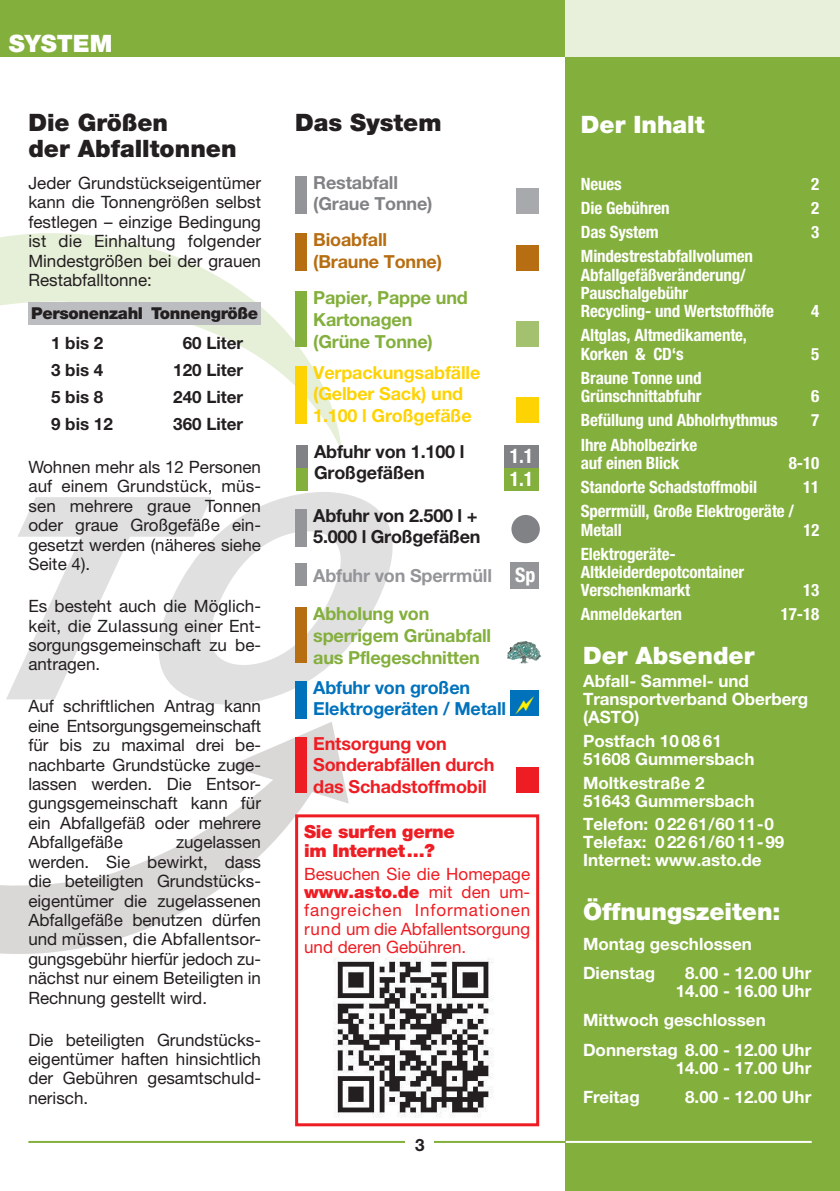
<style>
.page{position:relative;width:840px;height:1191px;background:#fff}
.page>*{position:absolute;margin:0;border:0;box-sizing:border-box;transform-origin:0 0}
.t1{font:900 24px "Helvetica Neue LT Pro";color:#fff}
.t2{font:900 24px/26px "Helvetica Neue LT Pro";color:#231f20}
.t3{font:700 condensed 20px/22.6px "Helvetica Neue LT Pro";color:#fff}
.t4{font:700 18px/21.6px "Helvetica Neue LT Pro";letter-spacing:-.01em;color:#83af3c}
.t5{font:700 18px/21.6px "Helvetica Neue LT Pro";letter-spacing:-.015em;color:#231f20}
.t6{font:700 18px/21.6px "Helvetica Neue LT Pro";letter-spacing:-.01em;color:#ee1d23}
.t7{font:700 18px/21.6px "Helvetica Neue LT Pro";letter-spacing:-.01em;color:#fed304}
.t8{font:700 18px/21.6px "Helvetica Neue LT Pro";letter-spacing:-.01em;color:#0072bc}
.t9{font:900 18px/18.4px "Helvetica Neue LT Pro";letter-spacing:-.015em;color:#ee1d23}
.t10{font:700 18px/21.6px "Helvetica Neue LT Pro";letter-spacing:-.01em;color:#b76d11}
.t11{font:700 18px/21.6px "Helvetica Neue LT Pro";letter-spacing:-.01em;color:#808285}
.t12{font:700 18px "Helvetica Neue LT Pro";letter-spacing:-.01em;color:#939598}
.t13{font:17px/19.4px "Helvetica Neue LT Pro";color:#231f20;text-align:justify}
.t14{font:700 condensed 17px/18.4px "Helvetica Neue LT Pro";letter-spacing:-.01em;color:#fff}
.t15{font:700 17px/18px "Helvetica Neue LT Pro";color:#fff}
.t16{font:17px/18.4px "Helvetica Neue LT Pro";color:#ee1d23;text-align:justify}
.t17{font:700 17px "Helvetica Neue LT Pro";color:#231f20}
.t18{font:900 16.4px "Helvetica Neue LT Pro";letter-spacing:-.02em;color:#231f20}
.s1{font-weight:900}
</style>
<div class="page">
<svg style="left:6px;top:497px;width:126px;height:203px"></svg>
<svg style="left:132px;top:489px;width:261px;height:218px"></svg>
<svg style="left:0;top:233px;width:341px;height:232px"></svg>
<svg style="left:0;top:722px;width:348px;height:232px"></svg>
<div style="left:510px;top:563px;width:29px;height:26px;background:#939598"></div>
<hr style="left:28px;top:1141px;width:537px;height:2px;background:#83af3c">
<div style="left:405px;top:1134px;width:29px;height:22px;background:#fff"></div>
<div style="left:0;top:0;width:565px;height:57px;background:#83af3c"></div>
<div style="left:28px;top:302px;width:233px;height:22px;background:#bcbdc0"></div>
<div style="left:295px;top:233px;width:11px;height:38px;background:#b76d11"></div>
<div style="left:295px;top:563px;width:11px;height:23px;background:#939598"></div>
<div style="left:295px;top:291px;width:11px;height:56px;background:#83af3c"></div>
<div style="left:516px;top:321px;width:23px;height:25px;background:#a4c170"></div>
<div style="left:516px;top:245px;width:23px;height:25px;background:#b76d11"></div>
<div style="left:296px;top:445px;width:11px;height:23px;background:#808285"></div>
<div style="left:296px;top:468px;width:11px;height:22px;background:#83af3c"></div>
<div style="left:295px;top:366px;width:11px;height:57px;background:#fed304"></div>
<div style="left:516px;top:397px;width:23px;height:25px;background:#fed304"></div>
<div style="left:295px;top:176px;width:11px;height:37px;background:#939598"></div>
<div style="left:516px;top:188px;width:23px;height:25px;background:#a8a9ad"></div>
<div style="left:295px;top:509px;width:11px;height:37px;background:#939598"></div>
<div style="left:511px;top:515px;width:28px;height:28px;background:#808285;border-radius:50%"></div>
<div style="left:295px;top:607px;width:11px;height:55px;background:#b76d11"></div>
<svg style="left:507px;top:641px;width:34px;height:23px"></svg>
<div style="left:295px;top:737px;width:11px;height:56px;background:#ee1d23"></div>
<div style="left:295px;top:681px;width:11px;height:38px;background:#0072bc"></div>
<div style="left:510px;top:690px;width:29px;height:25px;background:#0072bc"></div>
<div style="left:565px;top:0;width:274px;height:1191px;background:#83af3c"></div>
<hr style="left:565px;top:1141px;width:246px;height:2px;background:#fff">
<div style="left:565px;top:0;width:274px;height:57px;background:#e8efdb"></div>
<div style="left:504px;top:445px;width:35px;height:23px;background:#808285"></div>
<div style="left:504px;top:468px;width:35px;height:23px;background:#83af3c"></div>
<div style="left:516px;top:767px;width:23px;height:26px;background:#ee1d23"></div>
<div style="left:295px;top:814px;width:244px;height:312px;border:3px solid #ee1d23"></div>
<img style="left:333px;top:957px;width:160px;height:160px">
<h1 class="t1" style="left:9px;top:29px;width:105px">SYSTEM</h1>
<h1 class="t2" style="left:28px;top:109px;width:210px">Die Größen<br>der Abfalltonnen</h1>
<h1 class="t2" style="left:295px;top:109px;width:148px">Das System</h1>
<p class="t13" style="left:28px;top:173px;width:234px">Jeder Grundstückseigentümer kann die Tonnengrößen selbst festlegen – einzige Bedingung ist die Einhaltung folgender Mindestgrößen bei der grauen Restabfalltonne:</p>
<p class="t18" style="left:31px;top:304px;width:228px">Personenzahl Tonnengröße</p>
<p class="t17" style="left:51px;top:332px;width:54px">1 bis 2</p>
<p class="t17" style="left:182px;top:332px;width:62px">60 Liter</p>
<p class="t17" style="left:51px;top:359px;width:54px">3 bis 4</p>
<p class="t17" style="left:173px;top:359px;width:71px">120 Liter</p>
<p class="t17" style="left:51px;top:386px;width:54px">5 bis 8</p>
<p class="t17" style="left:173px;top:386px;width:71px">240 Liter</p>
<p class="t17" style="left:51px;top:413px;width:63px">9 bis 12</p>
<p class="t17" style="left:173px;top:413px;width:71px">360 Liter</p>
<p class="t13" style="left:28px;top:457px;width:234px">Wohnen mehr als 12 Personen auf einem Grundstück, müs&shy;sen mehrere graue Tonnen oder graue Großgefäße ein&shy;gesetzt werden (näheres siehe Seite 4).</p>
<p class="t13" style="left:28px;top:596px;width:234px">Es besteht auch die Möglich&shy;keit, die Zulassung einer Ent&shy;sorgungsgemeinschaft zu be&shy;antragen.</p>
<p class="t13" style="left:28px;top:696px;width:234px">Auf schriftlichen Antrag kann eine Entsorgungsgemeinschaft für bis zu maximal drei be&shy;nachbarte Grundstücke zuge&shy;lassen werden. Die Entsor&shy;gungsgemeinschaft kann für ein Abfallgefäß oder mehrere Abfallgefäße</p>
<p class="t11" style="left:313px;top:171px;width:121px">Restabfall (Graue Tonne)</p>
<p class="t10" style="left:313px;top:228px;width:130px">Bioabfall (Braune Tonne)</p>
<p class="t4" style="left:313px;top:286px;width:156px">Papier, Pappe und<br>Kartonagen (Grüne Tonne)</p>
<p class="t7" style="left:313px;top:361px;width:168px">Verpackungsabfälle (Gelber Sack) und<br>1.100 l Großgefäße</p>
<p class="t5" style="left:314px;top:440px;width:152px">Abfuhr von 1.100 l<br>Großgefäßen</p>
<p class="t3" style="left:509px;top:444px;width:25px">1.1<br>1.1</p>
<p class="t5" style="left:313px;top:504px;width:169px">Abfuhr von 2.500 l +<br>5.000 l Großgefäßen</p>
<p class="t3" style="left:515px;top:563px;width:22px">Sp</p>
<p class="t12" style="left:313px;top:564px;width:180px">Abfuhr von Sperrmüll</p>
<p class="t4" style="left:313px;top:602px;width:179px">Abholung von sperrigem Grünabfall aus Pflegeschnitten</p>
<p class="t8" style="left:313px;top:676px;width:194px">Abfuhr von großen<br>Elektrogeräten / Metall</p>
<p class="t6" style="left:313px;top:732px;width:182px">Entsorgung von<br>Sonderabfällen durch das Schadstoffmobil</p>
<p class="t9" style="left:304px;top:822px;width:152px">Sie surfen gerne im Internet…?</p>
<p class="t16" style="left:304px;top:864px;width:227px">Besuchen Sie die Homepage <span class="s1">www.asto.de</span> mit den um&shy;fangreichen Informationen rund um die Abfallentsorgung und deren Gebühren.</p>
<p class="t13" style="left:28px;top:832px;width:234px;text-indent:147px">zugelassen werden. Sie bewirkt, dass die beteiligten Grundstücks&shy;eigentümer die zugelassenen Abfallgefäße benutzen dürfen und müssen, die Abfallentsor&shy;gungsgebühr hierfür jedoch zu&shy;nächst nur einem Beteiligten in Rechnung gestellt wird.</p>
<p class="t13" style="left:28px;top:1029px;width:234px">Die beteiligten Grundstücks&shy;eigentümer haften hinsichtlich der Gebühren gesamtschuld&shy;nerisch.</p>
<p class="t17" style="left:415px;top:1134px;width:11px">3</p>
<h1 class="t1" style="left:580px;top:110px;width:125px">Der Inhalt</h1>
<p class="t14" style="left:580px;top:174px;width:42px">Neues</p>
<p class="t14" style="left:810px;top:174px;width:10px">2</p>
<p class="t14" style="left:580px;top:198px;width:90px">Die Gebühren</p>
<p class="t14" style="left:810px;top:198px;width:10px">2</p>
<p class="t14" style="left:580px;top:223px;width:79px">Das System</p>
<p class="t14" style="left:810px;top:223px;width:10px">3</p>
<p class="t14" style="left:580px;top:247px;width:194px">Mindestrestabfallvolumen<br>Abfallgefäßveränderung/<br>Pauschalgebühr<br>Recycling- und Wertstoffhöfe</p>
<p class="t14" style="left:810px;top:302px;width:10px">4</p>
<p class="t14" style="left:580px;top:326px;width:167px">Altglas, Altmedikamente,<br>Korken &amp; CD‘s</p>
<p class="t14" style="left:580px;top:368px;width:122px">Braune Tonne und<br>Grünschnittabfuhr</p>
<p class="t14" style="left:810px;top:344px;width:10px">5</p>
<p class="t14" style="left:810px;top:387px;width:10px">6</p>
<p class="t14" style="left:580px;top:411px;width:198px">Befüllung und Abholrhythmus</p>
<p class="t14" style="left:810px;top:411px;width:10px">7</p>
<p class="t14" style="left:580px;top:435px;width:118px">Ihre Abholbezirke auf einen Blick</p>
<p class="t14" style="left:788px;top:453px;width:32px">8-10</p>
<p class="t14" style="left:580px;top:477px;width:178px">Standorte Schadstoffmobil</p>
<p class="t14" style="left:802px;top:477px;width:18px">11</p>
<p class="t14" style="left:580px;top:501px;width:214px">Sperrmüll, Große Elektrogeräte /<br>Metall</p>
<p class="t14" style="left:803px;top:520px;width:17px">12</p>
<p class="t14" style="left:580px;top:544px;width:165px">Elektrogeräte-<br>Altkleiderdepotcontainer<br>Verschenkmarkt</p>
<p class="t14" style="left:802px;top:581px;width:18px">13</p>
<p class="t14" style="left:580px;top:605px;width:102px">Anmeldekarten</p>
<p class="t14" style="left:780px;top:605px;width:40px">17-18</p>
<h1 class="t1" style="left:582px;top:640px;width:173px">Der Absender</h1>
<p class="t15" style="left:582px;top:671px;width:226px">Abfall- Sammel- und<br>Transportverband Oberberg (ASTO)</p>
<p class="t15" style="left:582px;top:731px;width:173px">Postfach 10 08 61<br>51608 Gummersbach</p>
<p class="t15" style="left:582px;top:773px;width:173px">Moltkestraße 2<br>51643 Gummersbach</p>
<p class="t15" style="left:582px;top:814px;width:203px">Telefon: 0 22 61/60 11-0<br>Telefax: 0 22 61/60 11-99<br>Internet: www.asto.de</p>
<h1 class="t1" style="left:582px;top:897px;width:199px">Öffnungszeiten:</h1>
<p class="t15" style="left:582px;top:928px;width:170px;line-height:29.4px">Montag geschlossen<br>Dienstag</p>
<p class="t15" style="left:675px;top:963px;width:137px;text-align:center">8.00 - 12.00 Uhr<br>14.00 - 16.00 Uhr</p>
<p class="t15" style="left:582px;top:1005px;width:230px;line-height:29.4px">Mittwoch geschlossen<br>Donnerstag 8.00 - 12.00 Uhr</p>
<p class="t15" style="left:675px;top:1058px;width:137px">14.00 - 17.00 Uhr</p>
<p class="t15" style="left:582px;top:1087px;width:58px">Freitag</p>
<p class="t15" style="left:684px;top:1087px;width:128px">8.00 - 12.00 Uhr</p>
</div>
